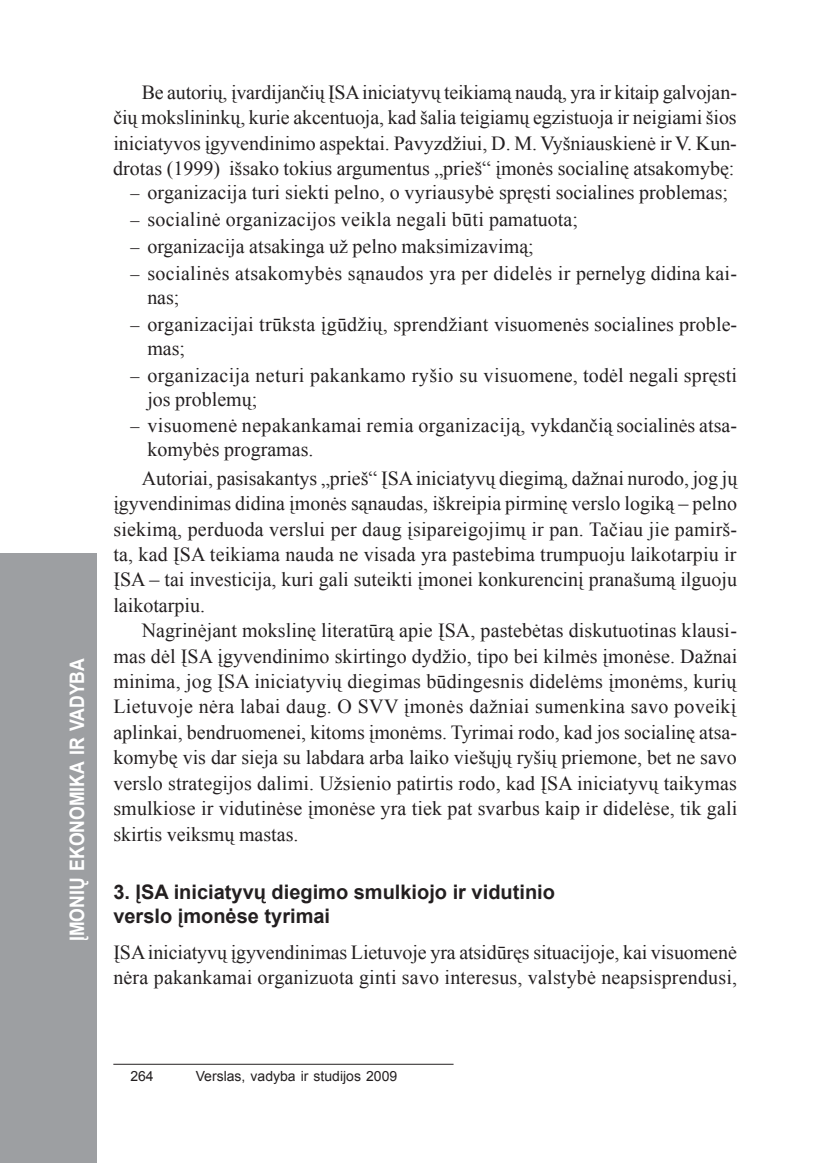
<style>
.page{position:relative;width:822px;height:1163px;background:#fff}
.page>*{position:absolute;margin:0;border:0;box-sizing:border-box;transform-origin:0 0}
.t1{font:20px/25.4px "Times New Roman";letter-spacing:.005em;color:#231f20}
.t2{font:700 20px/24px "Arial";color:#231f20}
.t3{font:700 20px "Arial";color:#fff;scale:.88 1}
.t4{font:14px "Arial";color:#231f20}
.s1{font-size:18px}
</style>
<div class="page">
<hr style="left:113px;top:1063px;width:341px;height:1px;background:#231f20">
<div style="left:0;top:553px;width:96px;height:609px;background:#9d9fa2"></div>
<p class="t3" style="left:64px;top:940px;width:323px;rotate:-90deg">Įmonių ekonomika ir vadyba</p>
<p class="t1" style="left:113px;top:79px;width:625px;text-align:justify;text-indent:28px">Be autorių, įvardijančių ĮSA iniciatyvų teikiamą naudą, yra ir kitaip galvojan&shy;čių mokslininkų, kurie akcentuoja, kad šalia teigiamų egzistuoja ir neigiami šios iniciatyvos įgyvendinimo aspektai. Pavyzdžiui, D. M. Vyšniauskienė ir V. Kun&shy;drotas (1999) išsako tokius argumentus „prieš“ įmonės socialinę atsakomybę:</p>
<p class="t1" style="left:130px;top:179px;width:599px"><span class="s1">–</span> organizacija turi siekti pelno, o vyriausybė spręsti socialines problemas;</p>
<p class="t1" style="left:130px;top:206px;width:449px"><span class="s1">–</span> socialinė organizacijos veikla negali būti pamatuota;</p>
<p class="t1" style="left:130px;top:233px;width:405px"><span class="s1">–</span> organizacija atsakinga už pelno maksimizavimą;</p>
<p class="t1" style="left:147px;top:261px;width:591px;line-height:24px;text-indent:-17px"><span class="s1">–</span> socialinės atsakomybės sąnaudos yra per didelės ir pernelyg didina kai&shy;nas;</p>
<p class="t1" style="left:147px;top:311px;width:591px;line-height:24px;text-indent:-17px"><span class="s1">–</span> organizacijai trūksta įgūdžių, sprendžiant visuomenės socialines proble&shy;mas;</p>
<p class="t1" style="left:147px;top:362px;width:591px;line-height:24px;text-indent:-17px"><span class="s1">–</span> organizacija neturi pakankamo ryšio su visuomene, todėl negali spręsti jos problemų;</p>
<p class="t1" style="left:147px;top:413px;width:591px;line-height:24px;text-indent:-17px"><span class="s1">–</span> visuomenė nepakankamai remia organizaciją, vykdančią socialinės atsa&shy;komybės programas.</p>
<p class="t1" style="left:113px;top:465px;width:625px;text-align:justify;text-indent:28px">Autoriai, pasisakantys „prieš“ ĮSA iniciatyvų diegimą, dažnai nurodo, jog jų įgyvendinimas didina įmonės sąnaudas, iškreipia pirminę verslo logiką – pelno siekimą, perduoda verslui per daug įsipareigojimų ir pan. Tačiau jie pamirš&shy;ta, kad ĮSA teikiama nauda ne visada yra pastebima trumpuoju laikotarpiu ir ĮSA – tai investicija, kuri gali suteikti įmonei konkurencinį pranašumą ilguoju laikotarpiu.</p>
<p class="t1" style="left:113px;top:617px;width:625px;text-align:justify;text-indent:28px">Nagrinėjant mokslinę literatūrą apie ĮSA, pastebėtas diskutuotinas klausi&shy;mas dėl ĮSA įgyvendinimo skirtingo dydžio, tipo bei kilmės įmonėse. Dažnai minima, jog ĮSA iniciatyvių diegimas būdingesnis didelėms įmonėms, kurių Lietuvoje nėra labai daug. O SVV įmonės dažniai sumenkina savo poveikį aplinkai, bendruomenei, kitoms įmonėms. Tyrimai rodo, kad jos socialinę atsa&shy;komybę vis dar sieja su labdara arba laiko viešųjų ryšių priemone, bet ne savo verslo strategijos dalimi. Užsienio patirtis rodo, kad ĮSA iniciatyvų taikymas smulkiose ir vidutinėse įmonėse yra tiek pat svarbus kaip ir didelėse, tik gali skirtis veiksmų mastas.</p>
<p class="t2" style="left:113px;top:880px;width:443px">3. ĮSA iniciatyvų diegimo smulkiojo ir vidutinio verslo įmonėse tyrimai</p>
<p class="t1" style="left:113px;top:939px;width:625px">ĮSA iniciatyvų įgyvendinimas Lietuvoje yra atsidūręs situacijoje, kai visuomenė nėra pakankamai organizuota ginti savo interesus, valstybė neapsisprendusi,</p>
<p class="t4" style="left:130px;top:1066px;width:25px">264</p>
<p class="t4" style="left:196px;top:1066px;width:203px">Verslas, vadyba ir studijos 2009</p>
</div>
